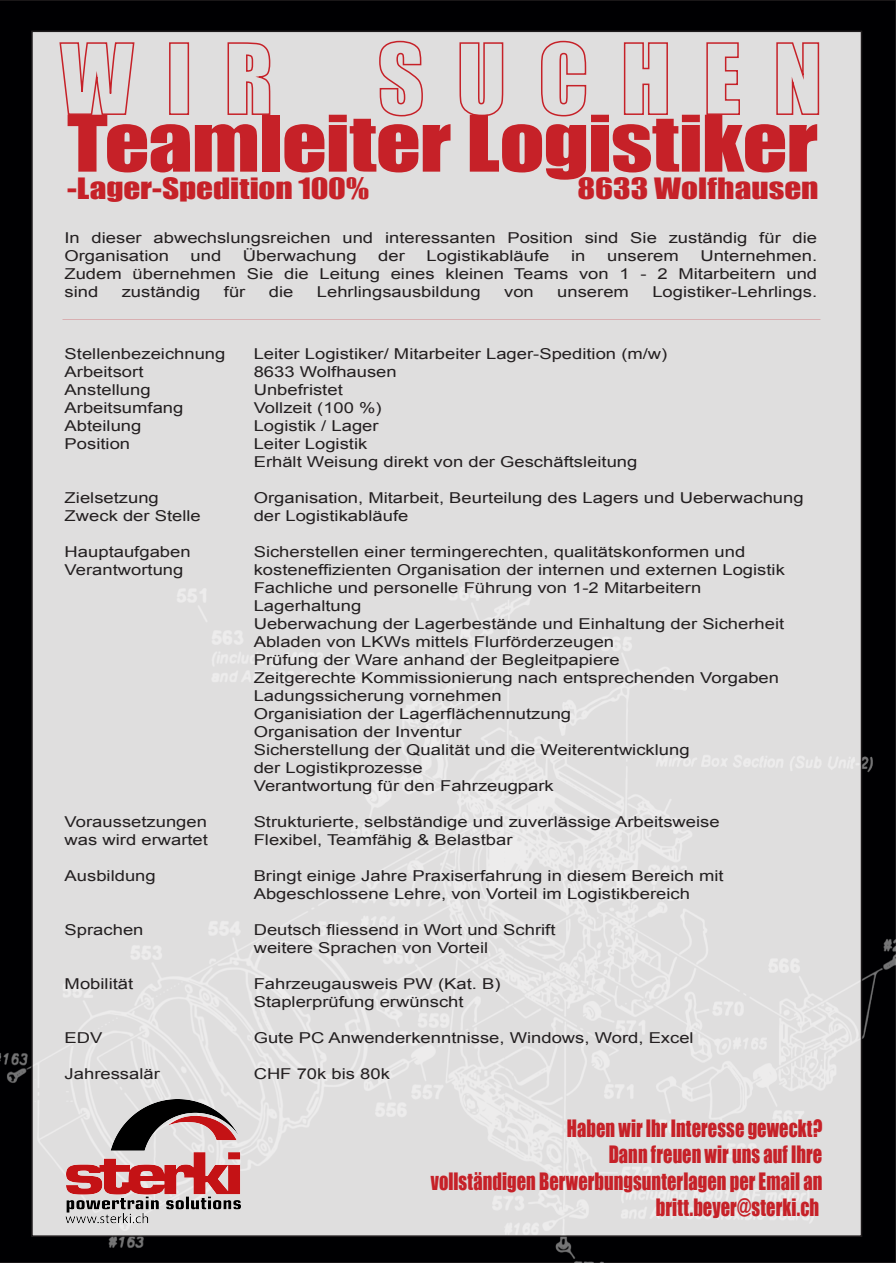
<style>
.page{position:relative;width:896px;height:1263px;background:#fff}
.page>*{position:absolute;margin:0;border:0;box-sizing:border-box;transform-origin:0 0}
.t1{font:72px "Impact";letter-spacing:-.015em;color:#c62128;scale:1.23 1}
.t2{font:27px "Impact";color:#c62128;scale:1.23 1}
.t3{font:22.05px/26.4px "Impact";letter-spacing:.005em;color:#c62128;text-align:right;scale:.84 1}
.t4{font:15px/18px "Arial";color:#231f20;scale:1.23 1}
</style>
<div class="page">
<div style="left:0;top:0;width:895px;height:66px;background:#000002"></div>
<div style="left:0;top:66px;width:895px;height:1197px;background:#000002"></div>
<div style="left:31px;top:31px;width:831px;height:1206px;background:#dfdede;border:2px solid #231f20"></div>
<img style="left:65px;top:1099px;width:176px;height:128px">
<svg style="left:59px;top:42px;width:76px;height:73px"></svg>
<div style="left:169px;top:42px;width:20px;height:73px;border:2px solid #c62128"></div>
<svg style="left:227px;top:42px;width:44px;height:73px"></svg>
<svg style="left:379px;top:40px;width:44px;height:77px"></svg>
<svg style="left:459px;top:42px;width:45px;height:75px"></svg>
<svg style="left:541px;top:40px;width:46px;height:77px"></svg>
<svg style="left:623px;top:42px;width:45px;height:73px"></svg>
<svg style="left:706px;top:42px;width:34px;height:73px"></svg>
<svg style="left:776px;top:42px;width:43px;height:73px"></svg>
<h1 class="t1" style="left:67px;top:88px;width:612px">Teamleiter Logistiker</h1>
<h2 class="t2" style="left:67px;top:167px;width:247px">-Lager-Spedition 100%</h2>
<h2 class="t2" style="left:577px;top:167px;width:197px">8633 Wolfhausen</h2>
<p class="t4" style="left:64px;top:229px;width:613px">In dieser abwechslungsreichen und interessanten Position sind Sie zuständig für die<br>Organisation</p>
<p class="t4" style="left:190px;top:247px;width:26px">und</p>
<p class="t4" style="left:243px;top:247px;width:94px">Überwachung</p>
<p class="t4" style="left:378px;top:247px;width:23px">der</p>
<p class="t4" style="left:426px;top:247px;width:101px">Logistikabläufe</p>
<p class="t4" style="left:571px;top:247px;width:13px">in</p>
<p class="t4" style="left:607px;top:247px;width:60px">unserem</p>
<p class="t4" style="left:64px;top:247px;width:613px;text-align:justify;text-indent:636px">Unternehmen.<br>Zudem übernehmen Sie die Leitung eines kleinen Teams von 1 - 2 Mitarbeitern und sind</p>
<p class="t4" style="left:122px;top:283px;width:66px">zuständig</p>
<p class="t4" style="left:224px;top:283px;width:19px">für</p>
<p class="t4" style="left:269px;top:283px;width:21px">die</p>
<p class="t4" style="left:317px;top:283px;width:135px">Lehrlingsausbildung</p>
<p class="t4" style="left:504px;top:283px;width:26px">von</p>
<p class="t4" style="left:557px;top:283px;width:60px">unserem</p>
<p class="t4" style="left:652px;top:283px;width:135px">Logistiker-Lehrlings.</p>
<p class="t4" style="left:65px;top:345px;width:132px">Stellenbezeichnung</p>
<p class="t4" style="left:254px;top:345px;width:338px">Leiter Logistiker/ Mitarbeiter Lager-Spedition (m/w)</p>
<p class="t4" style="left:65px;top:363px;width:66px">Arbeitsort</p>
<p class="t4" style="left:254px;top:363px;width:118px">8633 Wolfhausen</p>
<p class="t4" style="left:65px;top:381px;width:71px">Anstellung</p>
<p class="t4" style="left:254px;top:381px;width:74px">Unbefristet</p>
<p class="t4" style="left:65px;top:399px;width:98px">Arbeitsumfang</p>
<p class="t4" style="left:254px;top:399px;width:106px">Vollzeit (100 %)</p>
<p class="t4" style="left:65px;top:417px;width:64px">Abteilung</p>
<p class="t4" style="left:254px;top:417px;width:103px">Logistik / Lager</p>
<p class="t4" style="left:65px;top:435px;width:55px">Position</p>
<p class="t4" style="left:254px;top:435px;width:313px">Leiter Logistik<br>Erhält Weisung direkt von der Geschäftsleitung</p>
<p class="t4" style="left:65px;top:489px;width:78px">Zielsetzung</p>
<p class="t4" style="left:254px;top:489px;width:448px">Organisation, Mitarbeit, Beurteilung des Lagers und Ueberwachung</p>
<p class="t4" style="left:65px;top:507px;width:112px">Zweck der Stelle</p>
<p class="t4" style="left:254px;top:507px;width:127px">der Logistikabläufe</p>
<p class="t4" style="left:65px;top:543px;width:104px">Hauptaufgaben</p>
<p class="t4" style="left:254px;top:543px;width:401px">Sicherstellen einer termingerechten, qualitätskonformen und</p>
<p class="t4" style="left:65px;top:561px;width:98px">Verantwortung</p>
<p class="t4" style="left:254px;top:561px;width:433px">kosteneffizienten Organisation der internen und externen Logistik Fachliche und personelle Führung von 1-2 Mitarbeitern Lagerhaltung<br>Ueberwachung der Lagerbestände und Einhaltung der Sicherheit Abladen von LKWs mittels Flurförderzeugen<br>Prüfung der Ware anhand der Begleitpapiere<br>Zeitgerechte Kommissionierung nach entsprechenden Vorgaben Ladungssicherung vornehmen<br>Organisiation der Lagerflächennutzung<br>Organisation der Inventur<br>Sicherstellung der Qualität und die Weiterentwicklung<br>der Logistikprozesse<br>Verantwortung für den Fahrzeugpark</p>
<p class="t4" style="left:65px;top:813px;width:117px">Voraussetzungen</p>
<p class="t4" style="left:254px;top:813px;width:380px">Strukturierte, selbständige und zuverlässige Arbeitsweise</p>
<p class="t4" style="left:65px;top:831px;width:118px">was wird erwartet</p>
<p class="t4" style="left:254px;top:831px;width:212px">Flexibel, Teamfähig &amp; Belastbar</p>
<p class="t4" style="left:65px;top:867px;width:76px">Ausbildung</p>
<p class="t4" style="left:254px;top:867px;width:383px">Bringt einige Jahre Praxiserfahrung in diesem Bereich mit<br>Abgeschlossene Lehre, von Vorteil im Logistikbereich</p>
<p class="t4" style="left:65px;top:921px;width:66px">Sprachen</p>
<p class="t4" style="left:254px;top:921px;width:247px">Deutsch fliessend in Wort und Schrift weitere Sprachen von Vorteil</p>
<p class="t4" style="left:65px;top:975px;width:57px">Mobilität</p>
<p class="t4" style="left:254px;top:975px;width:202px">Fahrzeugausweis PW (Kat. B)<br>Staplerprüfung erwünscht</p>
<p class="t4" style="left:65px;top:1029px;width:32px">EDV</p>
<p class="t4" style="left:254px;top:1029px;width:359px">Gute PC Anwenderkenntnisse, Windows, Word, Excel</p>
<p class="t4" style="left:65px;top:1065px;width:79px">Jahressalär</p>
<p class="t4" style="left:254px;top:1065px;width:112px">CHF 70k bis 80k</p>
<h3 class="t3" style="left:431px;top:1114px;width:467px">Haben wir Ihr Interesse geweckt?<br>Dann freuen wir uns auf Ihre<br>vollständigen Berwerbungsunterlagen per Email an britt.beyer@sterki.ch</h3>
</div>
